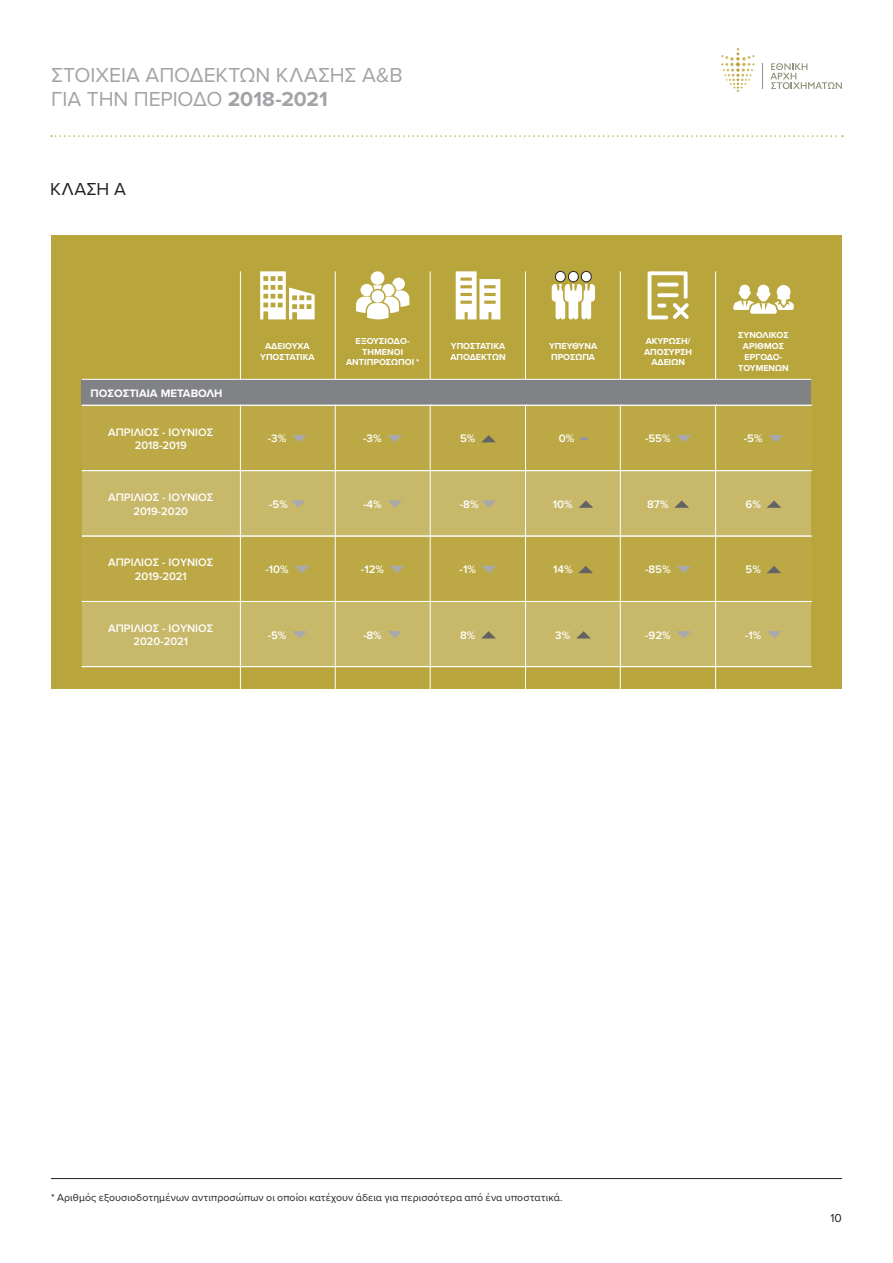
<style>
.page{position:relative;width:893px;height:1263px;background:#fff}
.page>*{position:absolute;margin:0;border:0;box-sizing:border-box;transform-origin:0 0}
.t1{font:21px "Proxima Nova";letter-spacing:-.005em;color:#a1a3a6}
.t2{font:18px "Proxima Nova";letter-spacing:.03em;color:#231f20}
.t3{font:12px "Proxima Nova";color:#231f20}
.t4{font:600 11.25px "Proxima Nova";color:#fff}
.t5{font:700 11.25px "Proxima Nova";color:#fff}
.t6{font:10.5px "Proxima Nova";letter-spacing:.01em;color:#231f20}
.t7{font:700 9px/10.8px "Proxima Nova";color:#fff;text-align:center}
.s1{font-weight:700}
</style>
<div class="page">
<svg style="left:721px;top:48px;width:34px;height:44px"></svg>
<svg style="left:770px;top:63px;width:72px;height:26px"></svg>
<svg style="left:762px;top:63px;width:1px;height:26px"></svg>
<svg style="left:51px;top:135px;width:792px;height:2px"></svg>
<div style="left:51px;top:235px;width:791px;height:454px;background:#b8a63d"></div>
<div style="left:82px;top:379px;width:729px;height:26px;background:#808285"></div>
<svg style="left:82px;top:471px;width:729px;height:195px;fill:#c8b86a"></svg>
<hr style="left:82px;top:379px;width:158px;height:1px;background:#fff">
<hr style="left:240px;top:379px;width:95px;height:1px;background:#fff">
<hr style="left:335px;top:379px;width:95px;height:1px;background:#fff">
<hr style="left:430px;top:379px;width:96px;height:1px;background:#fff">
<hr style="left:526px;top:379px;width:94px;height:1px;background:#fff">
<hr style="left:620px;top:379px;width:96px;height:1px;background:#fff">
<hr style="left:716px;top:379px;width:95px;height:1px;background:#fff">
<svg style="left:82px;top:405px;width:730px;height:1px"></svg>
<svg style="left:82px;top:470px;width:730px;height:1px"></svg>
<svg style="left:82px;top:536px;width:730px;height:1px"></svg>
<svg style="left:82px;top:601px;width:730px;height:1px"></svg>
<svg style="left:82px;top:666px;width:730px;height:1px"></svg>
<svg style="left:292px;top:435px;width:15px;height:7px"></svg>
<svg style="left:387px;top:435px;width:15px;height:7px"></svg>
<svg style="left:481px;top:435px;width:15px;height:7px"></svg>
<svg style="left:580px;top:438px;width:7px;height:2px"></svg>
<svg style="left:676px;top:435px;width:15px;height:7px"></svg>
<svg style="left:768px;top:435px;width:15px;height:7px"></svg>
<svg style="left:291px;top:500px;width:15px;height:8px"></svg>
<svg style="left:387px;top:500px;width:15px;height:8px"></svg>
<svg style="left:481px;top:500px;width:15px;height:8px"></svg>
<svg style="left:578px;top:500px;width:15px;height:8px"></svg>
<svg style="left:674px;top:500px;width:15px;height:8px"></svg>
<svg style="left:767px;top:500px;width:14px;height:8px"></svg>
<svg style="left:295px;top:566px;width:14px;height:7px"></svg>
<svg style="left:390px;top:566px;width:14px;height:7px"></svg>
<svg style="left:482px;top:566px;width:14px;height:7px"></svg>
<svg style="left:578px;top:566px;width:15px;height:7px"></svg>
<svg style="left:676px;top:566px;width:15px;height:7px"></svg>
<svg style="left:767px;top:566px;width:14px;height:7px"></svg>
<svg style="left:292px;top:631px;width:15px;height:7px"></svg>
<svg style="left:388px;top:631px;width:14px;height:7px"></svg>
<svg style="left:481px;top:631px;width:15px;height:7px"></svg>
<svg style="left:576px;top:631px;width:15px;height:7px"></svg>
<svg style="left:676px;top:631px;width:15px;height:7px"></svg>
<svg style="left:767px;top:631px;width:15px;height:7px"></svg>
<svg style="left:260px;top:271px;width:55px;height:48px"></svg>
<svg style="left:356px;top:271px;width:53px;height:48px"></svg>
<svg style="left:552px;top:271px;width:43px;height:48px"></svg>
<svg style="left:648px;top:271px;width:41px;height:48px"></svg>
<svg style="left:456px;top:271px;width:44px;height:48px"></svg>
<hr style="left:240px;top:271px;width:1px;height:108px;background:#fff">
<hr style="left:525px;top:271px;width:1px;height:108px;background:#fff">
<hr style="left:335px;top:271px;width:1px;height:108px;background:#fff">
<hr style="left:620px;top:271px;width:1px;height:108px;background:#fff">
<hr style="left:430px;top:271px;width:1px;height:108px;background:#fff">
<hr style="left:715px;top:271px;width:1px;height:108px;background:#fff">
<hr style="left:240px;top:405px;width:1px;height:393px;background:#fff">
<hr style="left:525px;top:405px;width:1px;height:393px;background:#fff">
<hr style="left:335px;top:405px;width:1px;height:393px;background:#fff">
<hr style="left:620px;top:405px;width:1px;height:393px;background:#fff">
<hr style="left:430px;top:405px;width:1px;height:393px;background:#fff">
<hr style="left:715px;top:405px;width:1px;height:393px;background:#fff">
<svg style="left:733px;top:285px;width:61px;height:29px"></svg>
<hr style="left:51px;top:1178px;width:791px;height:1px;background:#231f20">
<p class="t1" style="left:51px;top:59px;width:353px">ΣΤΟΙΧΕΙΑ ΑΠΟΔΕΚΤΩΝ ΚΛΑΣΗΣ Α&amp;Β</p>
<p class="t1" style="left:51px;top:83px;width:278px">ΓΙΑ ΤΗΝ ΠΕΡΙΟΔΟ <span class="s1">2018-2021</span></p>
<p class="t2" style="left:50px;top:176px;width:77px">ΚΛΑΣΗ Α</p>
<p class="t5" style="left:90px;top:385px;width:134px">ΠΟΣΟΣΤΙΑΙΑ ΜΕΤΑΒΟΛΗ</p>
<p class="t4" style="left:108px;top:425px;width:107px">ΑΠΡΙΛΙΟΣ - ΙΟΥΝΙΟΣ</p>
<p class="t4" style="left:135px;top:439px;width:54px">2018-2019</p>
<p class="t4" style="left:108px;top:491px;width:107px">ΑΠΡΙΛΙΟΣ - ΙΟΥΝΙΟΣ</p>
<p class="t4" style="left:133px;top:504px;width:56px">2019-2020</p>
<p class="t4" style="left:108px;top:556px;width:107px">ΑΠΡΙΛΙΟΣ - ΙΟΥΝΙΟΣ</p>
<p class="t4" style="left:135px;top:570px;width:54px">2019-2021</p>
<p class="t4" style="left:108px;top:621px;width:107px">ΑΠΡΙΛΙΟΣ - ΙΟΥΝΙΟΣ</p>
<p class="t4" style="left:133px;top:635px;width:56px">2020-2021</p>
<p class="t7" style="left:265px;top:341px;width:46px">ΑΔΕΙΟΥΧΑ</p>
<p class="t7" style="left:260px;top:351px;width:56px">ΥΠΟΣΤΑΤΙΚΑ</p>
<p class="t7" style="left:356px;top:335px;width:56px">ΕΞΟΥΣΙΟΔΟ-</p>
<p class="t7" style="left:362px;top:346px;width:43px">ΤΗΜΕΝΟΙ</p>
<p class="t7" style="left:346px;top:357px;width:75px">ΑΝΤΙΠΡΟΣΩΠΟΙ *</p>
<p class="t7" style="left:450px;top:341px;width:57px;text-align:left">ΥΠΟΣΤΑΤΙΚΑ<br>ΑΠΟΔΕΚΤΩΝ</p>
<p class="t7" style="left:549px;top:341px;width:50px">ΥΠΕΥΘΥΝΑ</p>
<p class="t7" style="left:551px;top:351px;width:45px">ΠΡΟΣΩΠΑ</p>
<p class="t7" style="left:644px;top:335px;width:50px">ΑΚΥΡΩΣΗ/<br>ΑΠΟΣΥΡΣΗ<br>ΑΔΕΙΩΝ</p>
<p class="t7" style="left:738px;top:330px;width:52px">ΣΥΝΟΛΙΚΟΣ<br>ΑΡΙΘΜΟΣ</p>
<p class="t7" style="left:745px;top:351px;width:39px">ΕΡΓΟΔΟ-</p>
<p class="t7" style="left:738px;top:362px;width:52px">ΤΟΥΜΕΝΩΝ</p>
<p class="t4" style="left:268px;top:432px;width:20px">-3%</p>
<p class="t4" style="left:363px;top:432px;width:20px">-3%</p>
<p class="t4" style="left:460px;top:432px;width:17px">5%</p>
<p class="t4" style="left:559px;top:432px;width:17px">0%</p>
<p class="t4" style="left:645px;top:432px;width:27px">-55%</p>
<p class="t4" style="left:744px;top:432px;width:20px">-5%</p>
<p class="t4" style="left:269px;top:498px;width:20px">-5%</p>
<p class="t4" style="left:363px;top:498px;width:20px">-4%</p>
<p class="t4" style="left:460px;top:498px;width:20px">-8%</p>
<p class="t4" style="left:553px;top:498px;width:21px">10%</p>
<p class="t4" style="left:647px;top:498px;width:23px">87%</p>
<p class="t4" style="left:745px;top:498px;width:17px">6%</p>
<p class="t4" style="left:265px;top:563px;width:25px">-10%</p>
<p class="t4" style="left:361px;top:563px;width:24px">-12%</p>
<p class="t4" style="left:460px;top:563px;width:18px">-1%</p>
<p class="t4" style="left:553px;top:563px;width:21px">14%</p>
<p class="t4" style="left:645px;top:563px;width:27px">-85%</p>
<p class="t4" style="left:745px;top:563px;width:17px">5%</p>
<p class="t4" style="left:268px;top:628px;width:20px">-5%</p>
<p class="t4" style="left:363px;top:628px;width:20px">-8%</p>
<p class="t4" style="left:460px;top:628px;width:17px">8%</p>
<p class="t4" style="left:555px;top:628px;width:16px">3%</p>
<p class="t4" style="left:645px;top:628px;width:27px">-92%</p>
<p class="t4" style="left:745px;top:628px;width:18px">-1%</p>
<p class="t6" style="left:51px;top:1190px;width:513px">* Αριθμός εξουσιοδοτημένων αντιπροσώπων οι οποίοι κατέχουν άδεια για περισσότερα από ένα υποστατικά.</p>
<p class="t3" style="left:830px;top:1209px;width:13px">10</p>
</div>
